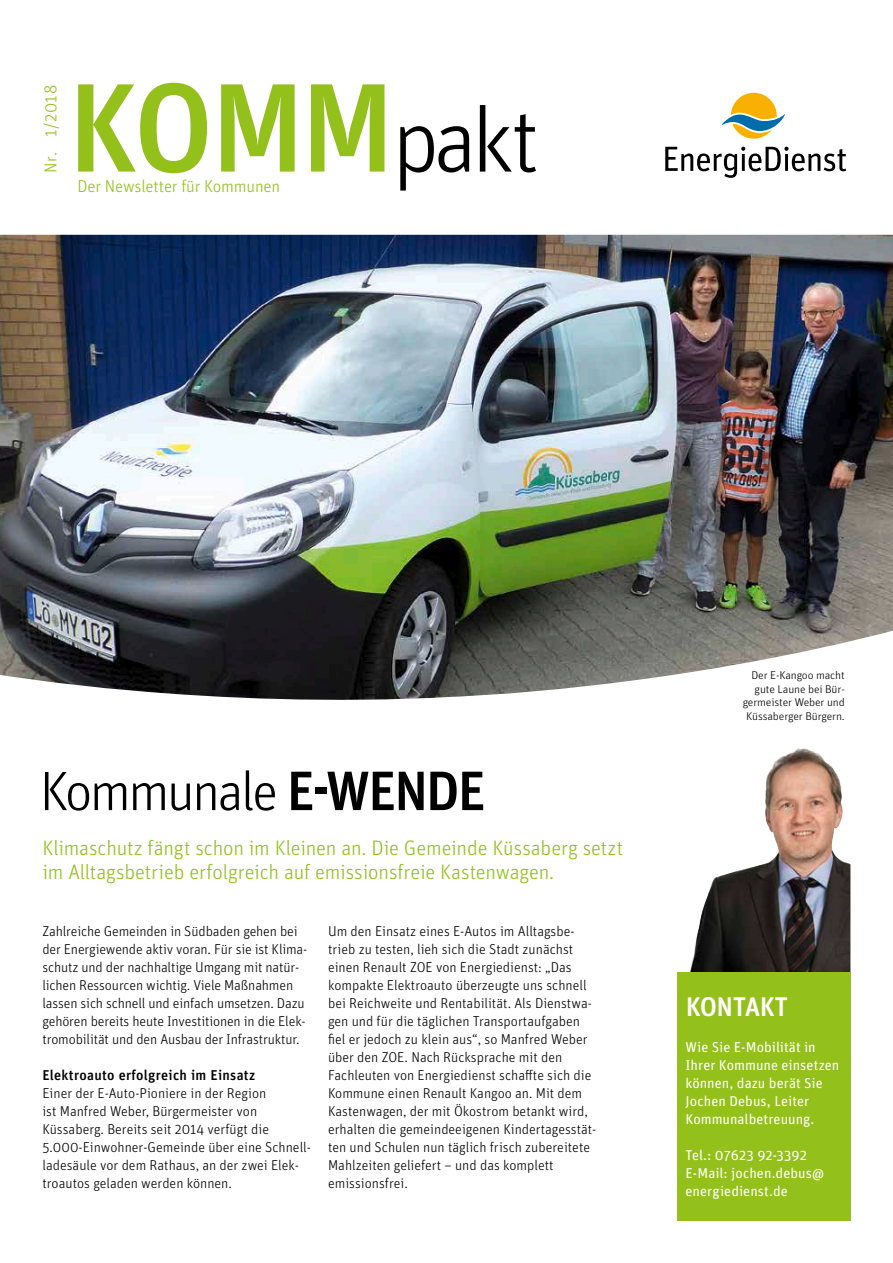
<style>
.page{position:relative;width:893px;height:1263px;background:#fff}
.page>*{position:absolute;margin:0;border:0;box-sizing:border-box;transform-origin:0 0}
.t1{font:500 126px "Unit Pro";color:#94c01c}
.t2{font:300 93px "Unit Pro";color:#000}
.t3{font:300 55.5px "Unit Pro";letter-spacing:-.05em;color:#000}
.t4{font:500 27px "Unit Pro";letter-spacing:-.02em;color:#fff}
.t5{font:300 21px/24px "Unit Pro";letter-spacing:-.01em;color:#94c01c}
.t6{font:300 17.25px "Unit Pro";letter-spacing:-.01em;color:#94c01c}
.t7{font:300 14.25px/18px "Unit Pro";color:#000}
.t8{font:14.25px/18px "Unit Pro";letter-spacing:.005em;color:#fff}
.t9{font:500 14.25px "Unit Pro";letter-spacing:.02em;color:#000}
.t10{font:300 11.25px/13.5px "Unit Pro";letter-spacing:-.01em;color:#000;text-align:right;scale:1.05 1}
.s1{font-weight:500}
</style>
<div class="page">
<img style="left:0;top:234px;width:893px;height:394px">
<svg style="left:0;top:628px;width:893px;height:272px"></svg>
<svg style="left:665px;top:147px;width:181px;height:31px"></svg>
<svg style="left:722px;top:93px;width:63px;height:46px"></svg>
<img style="left:688px;top:747px;width:162px;height:225px">
<div style="left:677px;top:972px;width:173px;height:248px;background:#94c01c"></div>
<p class="t6" style="left:40px;top:172px;width:89px;rotate:-90deg">Nr. 1/2018</p>
<h1 class="t1" style="left:67px;top:47px;width:329px">KOMM</h1>
<p class="t6" style="left:78px;top:176px;width:204px">Der Newsletter für Kommunen</p>
<h2 class="t2" style="left:392px;top:85px;width:149px">pakt</h2>
<h3 class="t3" style="left:40px;top:758px;width:448px">Kommunale <span class="s1">E-WENDE</span></h3>
<h3 class="t5" style="left:43px;top:836px;width:582px">Klimaschutz fängt schon im Kleinen an. Die Gemeinde Küssaberg setzt im Alltagsbetrieb erfolgreich auf emissionsfreie Kastenwagen.</h3>
<p class="t7" style="left:42px;top:922px;width:266px">Zahlreiche Gemeinden in Südbaden gehen bei der Energiewende aktiv voran. Für sie ist Klima&shy;schutz und der nachhaltige Umgang mit natür&shy;lichen Ressourcen wichtig. Viele Maßnahmen lassen sich schnell und einfach umsetzen. Dazu gehören bereits heute Investitionen in die Elek&shy;tromobilität und den Ausbau der Infrastruktur.</p>
<p class="t9" style="left:42px;top:1066px;width:214px">Elektroauto erfolgreich im Einsatz</p>
<p class="t7" style="left:42px;top:1084px;width:270px">Einer der E-Auto-Pioniere in der Region<br>ist Manfred Weber, Bürgermeister von Küssaberg. Bereits seit 2014 verfügt die 5.000-Einwohner-Gemeinde über eine Schnell&shy;ladesäule vor dem Rathaus, an der zwei Elek&shy;troautos geladen werden können.</p>
<p class="t7" style="left:328px;top:922px;width:270px">Um den Einsatz eines E-Autos im Alltagsbe&shy;trieb zu testen, lieh sich die Stadt zunächst einen Renault ZOE von Energiedienst: „Das kompakte Elektroauto überzeugte uns schnell bei Reichweite und Rentabilität. Als Dienstwa&shy;gen und für die täglichen Transportaufgaben fiel er jedoch zu klein aus“, so Manfred Weber über den ZOE. Nach Rücksprache mit den Fachleuten von Energiedienst schaffte sich die Kommune einen Renault Kangoo an. Mit dem Kastenwagen, der mit Ökostrom betankt wird, erhalten die gemeindeeigenen Kindertagesstät&shy;ten und Schulen nun täglich frisch zubereitete Mahlzeiten geliefert – und das komplett emissionsfrei.</p>
<p class="t10" style="left:743px;top:668px;width:99px">Der E-Kangoo macht gute Laune bei Bür&shy;germeister Weber und<br>Küssaberger Bürgern.</p>
<h3 class="t4" style="left:686px;top:989px;width:104px">KONTAKT</h3>
<p class="t8" style="left:685px;top:1038px;width:155px">Wie Sie E-Mobilität in<br>Ihrer Kommune einsetzen können, dazu berät Sie<br>Jochen Debus, Leiter<br>Kommunalbetreuung.</p>
<p class="t8" style="left:685px;top:1146px;width:140px">Tel.: 07623 92-3392<br>E-Mail: jochen.debus@ energiedienst.de</p>
</div>
